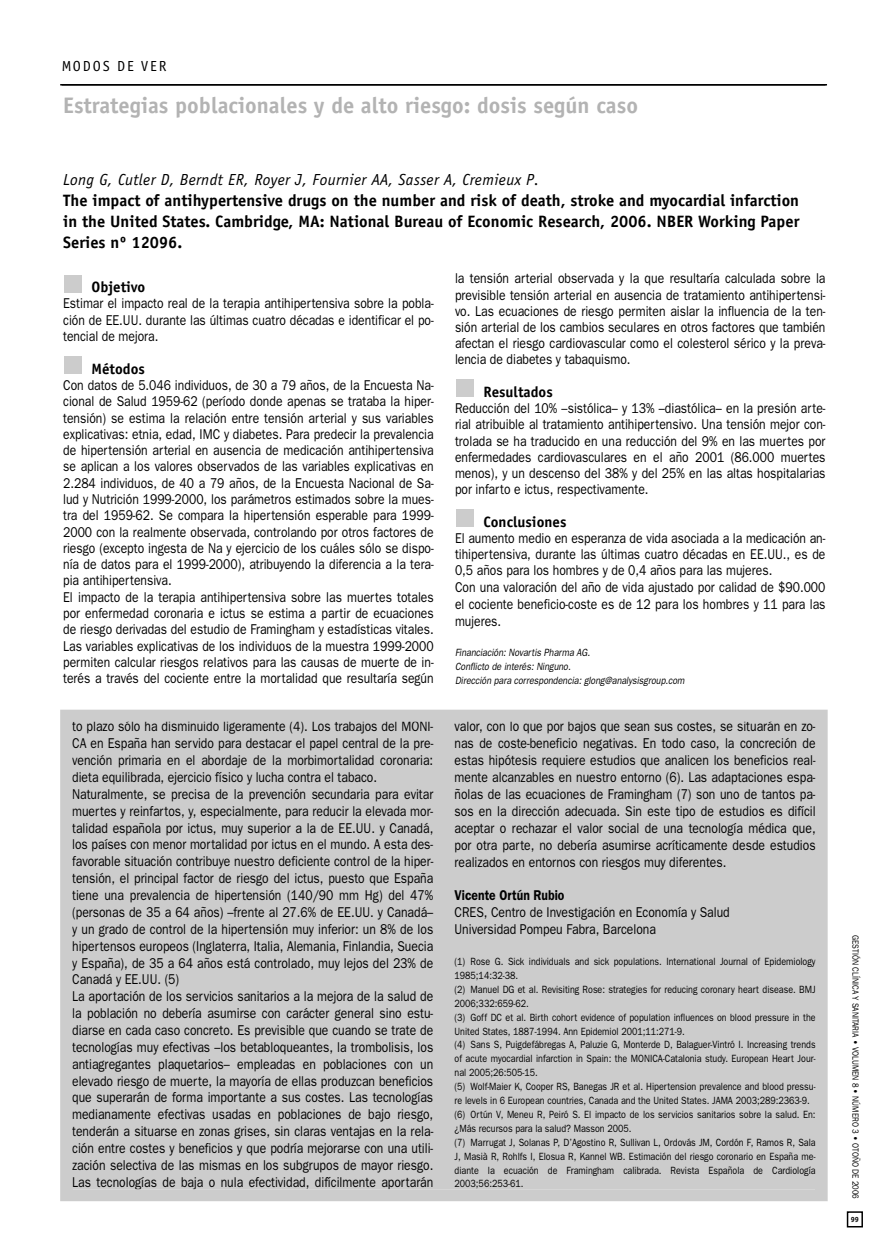
<style>
.page{position:relative;width:888px;height:1254px;background:#fff}
.page>*{position:absolute;margin:0;border:0;box-sizing:border-box;transform-origin:0 0}
.t1{font:700 22.5px "Officina Sans";color:#b3b3b3}
.t2{font:700 16.5px/21px "Officina Sans";color:#000;text-align:justify}
.t3{font:italic 16.5px "Officina Sans";letter-spacing:.02em;color:#000}
.t4{font:700 15px "Officina Sans";color:#000}
.t5{font:15px "Officina Sans";letter-spacing:.12em;color:#000}
.t6{font:14.25px/16.8px "Franklin Gothic";color:#000;text-align:justify;scale:.85 1}
.t7{font:600 14.25px "Franklin Gothic";color:#000;scale:.85 1}
.t8{font:10.5px/14px "Franklin Gothic";color:#000;scale:.85 1}
.t9{font:italic 10.5px/13.8px "Franklin Gothic";color:#000;scale:.85 1}
.t10{font:9px "Franklin Gothic";color:#000;scale:.85 1}
.t11{font:700 7.5px "Officina Sans";color:#000}
</style>
<div class="page">
<div style="left:847px;top:1211px;width:16px;height:16px;border:2px solid #000"></div>
<hr style="left:60px;top:84px;width:766px;height:2px;background:#000">
<hr style="left:62px;top:84px;width:765px;height:2px;background:#000">
<div style="left:457px;top:510px;width:17px;height:17px;background:#ccc"></div>
<div style="left:457px;top:380px;width:17px;height:17px;background:#ccc"></div>
<div style="left:65px;top:357px;width:17px;height:17px;background:#ccc"></div>
<div style="left:65px;top:275px;width:17px;height:17px;background:#ccc"></div>
<div style="left:72px;top:722px;width:744px;height:467px;background:#ccc"></div>
<div style="left:60px;top:710px;width:768px;height:491px;border:12px solid #ccc"></div>
<p class="t5" style="left:62px;top:60px;width:106px">MODOS DE VER</p>
<h1 class="t1" style="left:63px;top:96px;width:576px">Estrategias poblacionales y de alto riesgo: dosis según caso</h1>
<p class="t3" style="left:63px;top:173px;width:477px">Long G, Cutler D, Berndt ER, Royer J, Fournier AA, Sasser A, Cremieux P.</p>
<p class="t2" style="left:63px;top:191px;width:738px">The impact of antihypertensive drugs on the number and risk of death, stroke and myocardial infarction in the United States. Cambridge, MA: National Bureau of Economic Research, 2006. NBER Working Paper Series nº 12096.</p>
<p class="t4" style="left:92px;top:281px;width:55px">Objetivo</p>
<p class="t6" style="left:63px;top:297px;width:437px;line-height:16.4px">Estimar el impacto real de la terapia antihipertensiva sobre la pobla&shy;ción de EE.UU. durante las últimas cuatro décadas e identificar el po&shy;tencial de mejora.</p>
<p class="t4" style="left:92px;top:363px;width:55px">Métodos</p>
<p class="t6" style="left:63px;top:378px;width:437px;line-height:16.4px;text-align:left">Con datos de 5.046 individuos, de 30 a 79 años, de la Encuesta Na&shy;cional de Salud 1959-62 (período donde apenas se trataba la hiper&shy;tensión) se estima la relación entre tensión arterial y sus variables explicativas: etnia, edad, IMC y diabetes. Para predecir la prevalencia de hipertensión arterial en ausencia de medicación antihipertensiva se aplican a los valores observados de las variables explicativas en 2.284 individuos, de 40 a 79 años, de la Encuesta Nacional de Sa&shy;lud y Nutrición 1999-2000, los parámetros estimados sobre la mues&shy;tra del 1959-62. Se compara la hipertensión esperable para 1999- 2000 con la realmente observada, controlando por otros factores de riesgo (excepto ingesta de Na y ejercicio de los cuáles sólo se dispo&shy;nía de datos para el 1999-2000), atribuyendo la diferencia a la tera&shy;pia antihipertensiva.<br>El impacto de la terapia antihipertensiva sobre las muertes totales por enfermedad coronaria e ictus se estima a partir de ecuaciones de riesgo derivadas del estudio de Framingham y estadísticas vitales.<br>Las variables explicativas de los individuos de la muestra 1999-2000 permiten calcular riesgos relativos para las causas de muerte de in&shy;terés a través del cociente entre la mortalidad que resultaría según</p>
<p class="t6" style="left:455px;top:272px;width:437px;line-height:16.2px">la tensión arterial observada y la que resultaría calculada sobre la previsible tensión arterial en ausencia de tratamiento antihipertensi&shy;vo. Las ecuaciones de riesgo permiten aislar la influencia de la ten&shy;sión arterial de los cambios seculares en otros factores que también afectan el riesgo cardiovascular como el colesterol sérico y la preva&shy;lencia de diabetes y tabaquismo.</p>
<p class="t4" style="left:483px;top:386px;width:71px">Resultados</p>
<p class="t6" style="left:455px;top:401px;width:437px;line-height:16.2px">Reducción del 10% –sistólica– y 13% –diastólica– en la presión arte&shy;rial atribuible al tratamiento antihipertensivo. Una tensión mejor con&shy;trolada se ha traducido en una reducción del 9% en las muertes por enfermedades cardiovasculares en el año 2001 (86.000 muertes menos), y un descenso del 38% y del 25% en las altas hospitalarias por infarto e ictus, respectivamente.</p>
<p class="t4" style="left:483px;top:516px;width:85px">Conclusiones</p>
<p class="t6" style="left:455px;top:531px;width:437px;text-align:left">El aumento medio en esperanza de vida asociada a la medicación an&shy;tihipertensiva, durante las últimas cuatro décadas en EE.UU., es de 0,5 años para los hombres y de 0,4 años para las mujeres.<br>Con una valoración del año de vida ajustado por calidad de $90.000 el cociente beneficio-coste es de 12 para los hombres y 11 para las mujeres.</p>
<p class="t9" style="left:455px;top:647px;width:272px">Financiación: Novartis Pharma AG.<br>Conflicto de interés: Ninguno.<br>Dirección para correspondencia: glong@analysisgroup.com</p>
<p class="t6" style="left:72px;top:719px;width:426px;text-align:left">to plazo sólo ha disminuido ligeramente (4). Los trabajos del MONI-CA en España han servido para destacar el papel central de la pre&shy;vención primaria en el abordaje de la morbimortalidad coronaria: dieta equilibrada, ejercicio físico y lucha contra el tabaco.<br>Naturalmente, se precisa de la prevención secundaria para evitar muertes y reinfartos, y, especialmente, para reducir la elevada mor&shy;talidad española por ictus, muy superior a la de EE.UU. y Canadá, los países con menor mortalidad por ictus en el mundo. A esta des&shy;favorable situación contribuye nuestro deficiente control de la hiper&shy;tensión, el principal factor de riesgo del ictus, puesto que España tiene una prevalencia de hipertensión (140/90 mm Hg) del 47% (personas de 35 a 64 años) –frente al 27.6% de EE.UU. y Canadá– y un grado de control de la hipertensión muy inferior: un 8% de los hipertensos europeos (Inglaterra, Italia, Alemania, Finlandia, Suecia y España), de 35 a 64 años está controlado, muy lejos del 23% de Canadá y EE.UU. (5)<br>La aportación de los servicios sanitarios a la mejora de la salud de la población no debería asumirse con carácter general sino estu&shy;diarse en cada caso concreto. Es previsible que cuando se trate de tecnologías muy efectivas –los betabloqueantes, la trombolisis, los antiagregantes plaquetarios– empleadas en poblaciones con un elevado riesgo de muerte, la mayoría de ellas produzcan beneficios que superarán de forma importante a sus costes. Las tecnologías medianamente efectivas usadas en poblaciones de bajo riesgo, tenderán a situarse en zonas grises, sin claras ventajas en la rela&shy;ción entre costes y beneficios y que podría mejorarse con una utili&shy;zación selectiva de las mismas en los subgrupos de mayor riesgo.<br>Las tecnologías de baja o nula efectividad, difícilmente aportarán</p>
<p class="t6" style="left:455px;top:719px;width:426px">valor, con lo que por bajos que sean sus costes, se situarán en zo&shy;nas de coste-beneficio negativas. En todo caso, la concreción de estas hipótesis requiere estudios que analicen los beneficios real&shy;mente alcanzables en nuestro entorno (6). Las adaptaciones espa&shy;ñolas de las ecuaciones de Framingham (7) son uno de tantos pa&shy;sos en la dirección adecuada. Sin este tipo de estudios es difícil aceptar o rechazar el valor social de una tecnología médica que, por otra parte, no debería asumirse acríticamente desde estudios realizados en entornos con riesgos muy diferentes.</p>
<p class="t7" style="left:455px;top:891px;width:131px">Vicente Ortún Rubio</p>
<p class="t6" style="left:455px;top:905px;width:325px">CRES, Centro de Investigación en Economía y Salud<br>Universidad Pompeu Fabra, Barcelona</p>
<p class="t8" style="left:455px;top:955px;width:426px">(1) Rose G. Sick individuals and sick populations. International Journal of Epidemiology 1985;14:32-38.<br>(2) Manuel DG et al. Revisiting Rose: strategies for reducing coronary heart disease. BMJ 2006;332:659-62.<br>(3) Goff DC et al. Birth cohort evidence of population influences on blood pressure in the United States, 1887-1994. Ann Epidemiol 2001;11:271-9.<br>(4) Sans S, Puigdefábregas A, Paluzie G, Monterde D, Balaguer-Vintró I. Increasing trends of acute myocardial infarction in Spain: the MONICA-Catalonia study. European Heart Jour&shy;nal 2005;26:505-15.<br>(5) Wolf-Maier K, Cooper RS, Banegas JR et al. Hipertension prevalence and blood pressu&shy;re levels in 6 European countries, Canada and the United States. JAMA 2003;289:2363-9. (6) Ortún V, Meneu R, Peiró S. El impacto de los servicios sanitarios sobre la salud. En: ¿Más recursos para la salud? Masson 2005.<br>(7) Marrugat J, Solanas P, D’Agostino R, Sullivan L, Ordovás JM, Cordón F, Ramos R, Sala J, Masià R, Rohlfs I, Elosua R, Kannel WB. Estimación del riesgo coronario en España me&shy;diante la ecuación de Framingham calibrada. Revista Española de Cardiología 2003;56:253-61.</p>
<p class="t10" style="left:859px;top:935px;width:312px;rotate:90deg">GESTIÓN CLÍNICA Y SANITARIA • VOLUMEN 8 • NÚMERO 3 • OTOÑO DE 2006</p>
<p class="t11" style="left:851px;top:1216px;width:10px">99</p>
</div>
